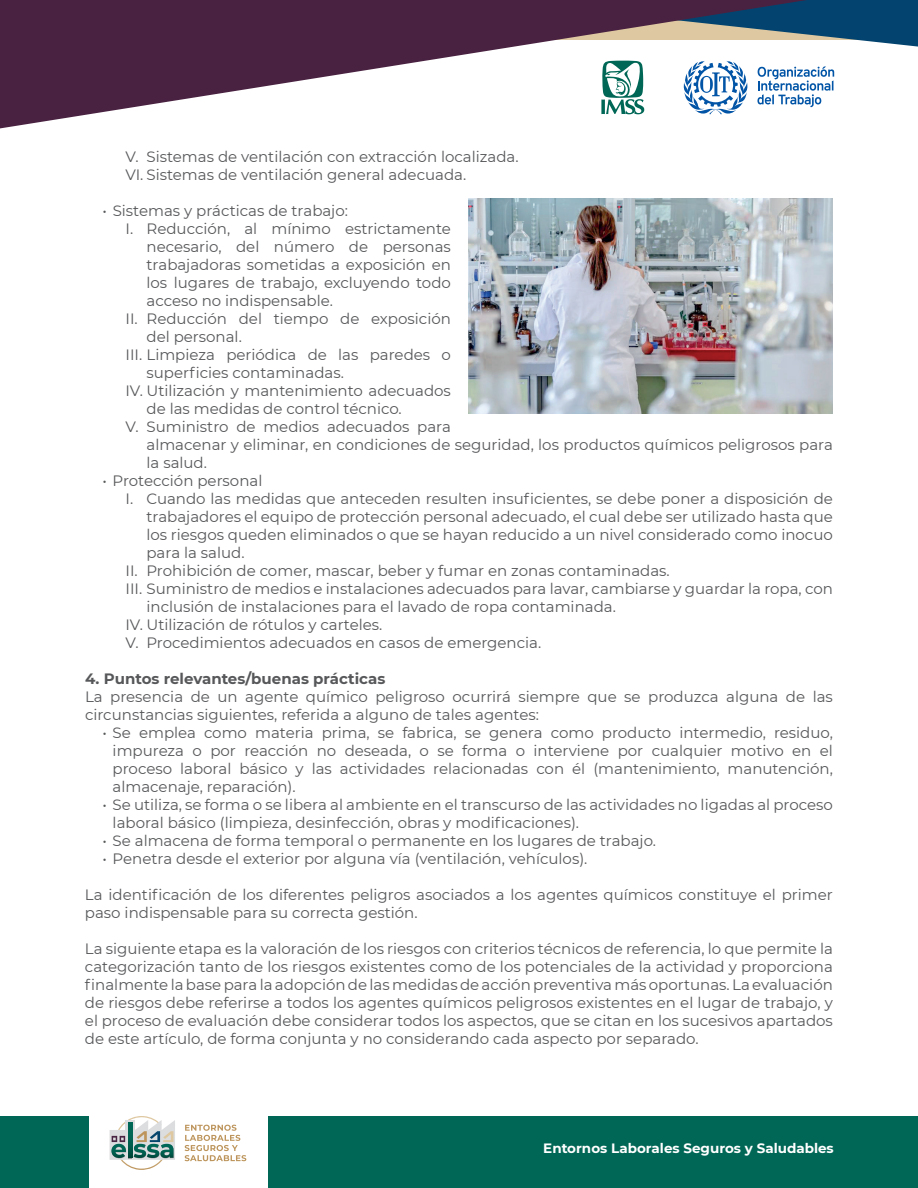
<style>
.page{position:relative;width:918px;height:1188px;background:#fff}
.page>*{position:absolute;margin:0;border:0;box-sizing:border-box;transform-origin:0 0}
.t1{font:15px/18px "Montserrat";color:#57585a}
.t2{font:700 15px "Montserrat";color:#57585a}
.t3{font:700 13.5px "Montserrat";color:#fff}
</style>
<div class="page">
<div style="left:268px;top:1116px;width:650px;height:72px;background:#006756"></div>
<div style="left:0;top:1116px;width:88px;height:72px;background:#006756"></div>
<svg style="left:0;top:0;width:918px;height:129px"></svg>
<svg style="left:185px;top:1125px;width:61px;height:36px"></svg>
<svg style="left:110px;top:1116px;width:65px;height:54px"></svg>
<img style="left:468px;top:198px;width:365px;height:216px">
<p class="t1" style="left:126px;top:147px;width:395px">V. Sistemas de ventilación con extracción localizada.<br>VI. Sistemas de ventilación general adecuada.</p>
<p class="t1" style="left:102px;top:201px;width:247px">• Sistemas y prácticas de trabajo:</p>
<p class="t1" style="left:126px;top:219px;width:327px">I. Reducción, al mínimo estrictamente</p>
<p class="t1" style="left:147px;top:237px;width:306px">necesario, del número de personas</p>
<p class="t1" style="left:147px;top:255px;width:306px">trabajadoras sometidas a exposición en</p>
<p class="t1" style="left:147px;top:273px;width:306px">los lugares de trabajo, excluyendo todo</p>
<p class="t1" style="left:147px;top:291px;width:188px">acceso no indispensable.</p>
<p class="t1" style="left:126px;top:309px;width:327px">II. Reducción del tiempo de exposición</p>
<p class="t1" style="left:147px;top:327px;width:97px">del personal.</p>
<p class="t1" style="left:126px;top:345px;width:327px">III. Limpieza periódica de las paredes o</p>
<p class="t1" style="left:147px;top:363px;width:199px">superficies contaminadas.</p>
<p class="t1" style="left:126px;top:381px;width:327px">IV. Utilización y mantenimiento adecuados</p>
<p class="t1" style="left:147px;top:399px;width:257px">de las medidas de control técnico.</p>
<p class="t1" style="left:126px;top:417px;width:327px">V. Suministro de medios adecuados para</p>
<p class="t1" style="left:147px;top:435px;width:688px">almacenar y eliminar, en condiciones de seguridad, los productos químicos peligrosos para</p>
<p class="t1" style="left:147px;top:453px;width:62px">la salud.</p>
<p class="t1" style="left:102px;top:471px;width:161px">• Protección personal</p>
<p class="t1" style="left:126px;top:489px;width:709px">I. Cuando las medidas que anteceden resulten insuficientes, se debe poner a disposición de</p>
<p class="t1" style="left:147px;top:507px;width:688px">trabajadores el equipo de protección personal adecuado, el cual debe ser utilizado hasta que</p>
<p class="t1" style="left:147px;top:525px;width:688px">los riesgos queden eliminados o que se hayan reducido a un nivel considerado como inocuo</p>
<p class="t1" style="left:147px;top:543px;width:100px">para la salud.</p>
<p class="t1" style="left:126px;top:561px;width:546px">II. Prohibición de comer, mascar, beber y fumar en zonas contaminadas.</p>
<p class="t1" style="left:126px;top:579px;width:709px">III. Suministro de medios e instalaciones adecuados para lavar, cambiarse y guardar la ropa, con</p>
<p class="t1" style="left:147px;top:597px;width:471px">inclusión de instalaciones para el lavado de ropa contaminada.</p>
<p class="t1" style="left:126px;top:615px;width:258px">IV. Utilización de rótulos y carteles.</p>
<p class="t1" style="left:126px;top:633px;width:417px">V. Procedimientos adecuados en casos de emergencia.</p>
<p class="t2" style="left:85px;top:668px;width:302px">4. Puntos relevantes/buenas prácticas</p>
<p class="t1" style="left:85px;top:687px;width:749px">La presencia de un agente químico peligroso ocurrirá siempre que se produzca alguna de las circunstancias siguientes, referida a alguno de tales agentes:</p>
<p class="t1" style="left:113px;top:723px;width:722px;text-align:justify;text-indent:-10px">• Se emplea como materia prima, se fabrica, se genera como producto intermedio, residuo, impureza o por reacción no deseada, o se forma o interviene por cualquier motivo en el proceso laboral básico y las actividades relacionadas con él (mantenimiento, manutención, almacenaje, reparación).</p>
<p class="t1" style="left:113px;top:795px;width:722px;text-indent:-10px">• Se utiliza, se forma o se libera al ambiente en el transcurso de las actividades no ligadas al proceso laboral básico (limpieza, desinfección, obras y modificaciones).</p>
<p class="t1" style="left:102px;top:831px;width:555px">• Se almacena de forma temporal o permanente en los lugares de trabajo.</p>
<p class="t1" style="left:102px;top:849px;width:487px">• Penetra desde el exterior por alguna vía (ventilación, vehículos).</p>
<p class="t1" style="left:85px;top:885px;width:749px">La identificación de los diferentes peligros asociados a los agentes químicos constituye el primer paso indispensable para su correcta gestión.</p>
<p class="t1" style="left:85px;top:939px;width:749px;text-align:justify">La siguiente etapa es la valoración de los riesgos con criterios técnicos de referencia, lo que permite la categorización tanto de los riesgos existentes como de los potenciales de la actividad y proporciona finalmente la base para la adopción de las medidas de acción preventiva más oportunas. La evaluación de riesgos debe referirse a todos los agentes químicos peligrosos existentes en el lugar de trabajo, y el proceso de evaluación debe considerar todos los aspectos, que se citan en los sucesivos apartados de este artículo, de forma conjunta y no considerando cada aspecto por separado.</p>
<p class="t3" style="left:543px;top:1138px;width:292px">Entornos Laborales Seguros y Saludables</p>
</div>
